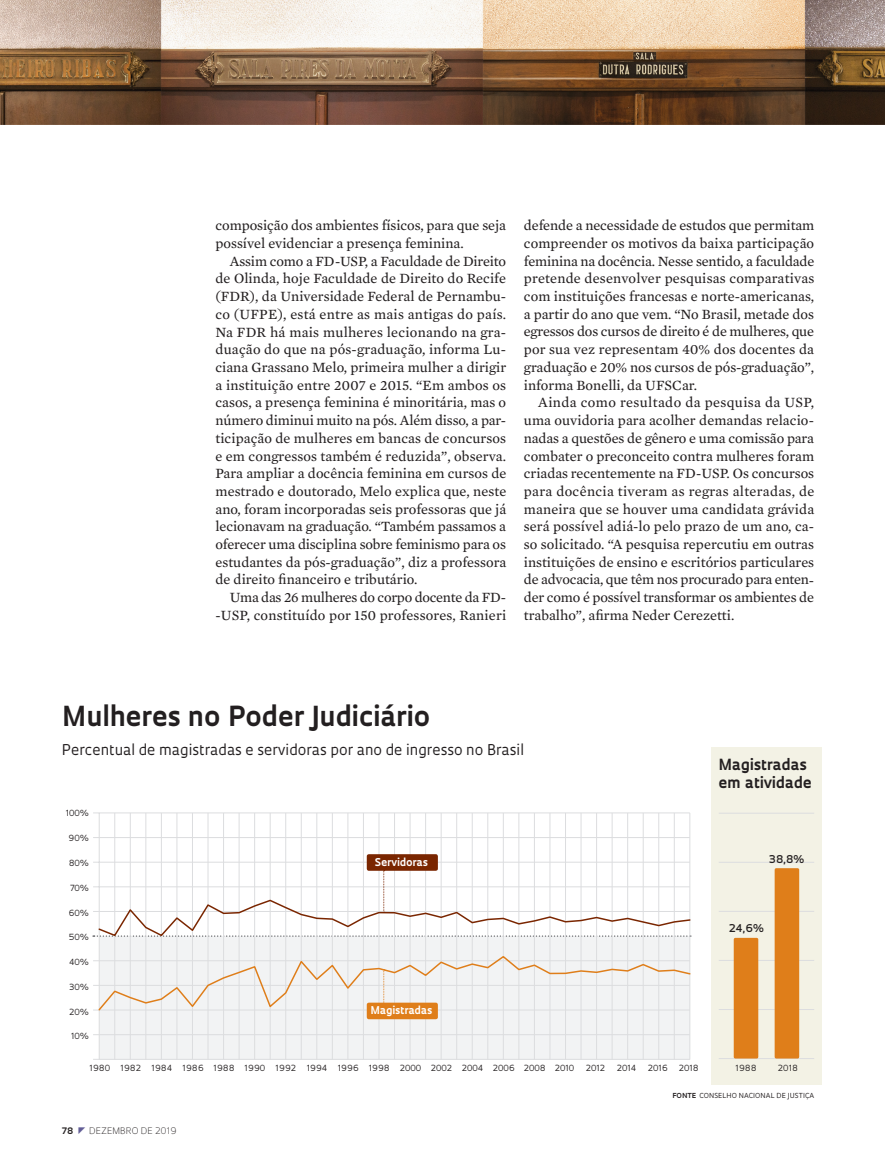
<style>
.page{position:relative;width:885px;height:1169px;background:#fff}
.page>*{position:absolute;margin:0;border:0;box-sizing:border-box;transform-origin:0 0}
.t1{font:700 26.85px "Oculum";color:#231f20}
.t2{font:700 15px/18px "Oculum";color:#231f20}
.t3{font:14.4px/17.7px "Mercury Text G2";color:#231f20;text-align:justify}
.t4{font:14.4px "Oculum";color:#231f20}
.t5{font:700 10.5px "Oculum";color:#fff}
.t6{font:600 10.5px "Oculum";color:#231f20}
.t7{font:300 8.7px "Oculum";letter-spacing:.015em;color:#231f20}
.t8{font:700 8.7px "Oculum";color:#231f20}
.t9{font:8.25px "Oculum";color:#231f20}
.t10{font:6.75px "Oculum";letter-spacing:.015em;color:#231f20}
.s1{font-weight:700}
</style>
<div class="page">
<div style="left:711px;top:747px;width:111px;height:337px;background:#f3f2e5"></div>
<div style="left:99px;top:936px;width:591px;height:123px;background:#f2f3f4"></div>
<hr style="left:99px;top:813px;width:1px;height:246px;background:#dcdddf">
<hr style="left:93px;top:812px;width:597px;height:1px;background:#dcdddf">
<hr style="left:93px;top:837px;width:597px;height:1px;background:#dcdddf">
<hr style="left:93px;top:861px;width:597px;height:1px;background:#dcdddf">
<hr style="left:93px;top:960px;width:597px;height:1px;background:#dcdddf">
<hr style="left:93px;top:985px;width:597px;height:1px;background:#dcdddf">
<hr style="left:93px;top:1009px;width:597px;height:1px;background:#dcdddf">
<hr style="left:93px;top:1034px;width:597px;height:1px;background:#dcdddf">
<hr style="left:93px;top:1058px;width:597px;height:1px;background:#dcdddf">
<hr style="left:115px;top:813px;width:1px;height:246px;background:#dcdddf">
<hr style="left:130px;top:813px;width:1px;height:246px;background:#dcdddf">
<hr style="left:146px;top:813px;width:1px;height:246px;background:#dcdddf">
<hr style="left:161px;top:813px;width:1px;height:246px;background:#dcdddf">
<hr style="left:177px;top:813px;width:1px;height:246px;background:#dcdddf">
<hr style="left:192px;top:813px;width:1px;height:246px;background:#dcdddf">
<hr style="left:208px;top:813px;width:1px;height:246px;background:#dcdddf">
<hr style="left:223px;top:813px;width:1px;height:246px;background:#dcdddf">
<hr style="left:239px;top:813px;width:1px;height:246px;background:#dcdddf">
<hr style="left:254px;top:813px;width:1px;height:246px;background:#dcdddf">
<hr style="left:270px;top:813px;width:1px;height:246px;background:#dcdddf">
<hr style="left:285px;top:813px;width:1px;height:246px;background:#dcdddf">
<hr style="left:301px;top:813px;width:1px;height:246px;background:#dcdddf">
<hr style="left:316px;top:813px;width:1px;height:246px;background:#dcdddf">
<hr style="left:332px;top:813px;width:1px;height:246px;background:#dcdddf">
<hr style="left:348px;top:813px;width:1px;height:246px;background:#dcdddf">
<hr style="left:363px;top:813px;width:1px;height:246px;background:#dcdddf">
<hr style="left:379px;top:813px;width:1px;height:246px;background:#dcdddf">
<hr style="left:394px;top:813px;width:1px;height:246px;background:#dcdddf">
<hr style="left:410px;top:813px;width:1px;height:246px;background:#dcdddf">
<hr style="left:425px;top:813px;width:1px;height:246px;background:#dcdddf">
<hr style="left:441px;top:813px;width:1px;height:246px;background:#dcdddf">
<hr style="left:456px;top:813px;width:1px;height:246px;background:#dcdddf">
<hr style="left:472px;top:813px;width:1px;height:246px;background:#dcdddf">
<hr style="left:488px;top:813px;width:1px;height:246px;background:#dcdddf">
<hr style="left:503px;top:813px;width:1px;height:246px;background:#dcdddf">
<hr style="left:519px;top:813px;width:1px;height:246px;background:#dcdddf">
<hr style="left:534px;top:813px;width:1px;height:246px;background:#dcdddf">
<hr style="left:550px;top:813px;width:1px;height:246px;background:#dcdddf">
<hr style="left:565px;top:813px;width:1px;height:246px;background:#dcdddf">
<hr style="left:581px;top:813px;width:1px;height:246px;background:#dcdddf">
<hr style="left:596px;top:813px;width:1px;height:246px;background:#dcdddf">
<hr style="left:612px;top:813px;width:1px;height:246px;background:#dcdddf">
<hr style="left:627px;top:813px;width:1px;height:246px;background:#dcdddf">
<hr style="left:643px;top:813px;width:1px;height:246px;background:#dcdddf">
<hr style="left:658px;top:813px;width:1px;height:246px;background:#dcdddf">
<hr style="left:674px;top:813px;width:1px;height:246px;background:#dcdddf">
<hr style="left:689px;top:813px;width:1px;height:246px;background:#dcdddf">
<div style="left:367px;top:1002px;width:71px;height:17px;background:#df7e1a;border-radius:2px"></div>
<div style="left:367px;top:854px;width:71px;height:16px;background:#7a2600;border-radius:2px"></div>
<svg style="left:97px;top:954px;width:594px;height:57px"></svg>
<svg style="left:93px;top:870px;width:599px;height:67px"></svg>
<hr style="left:719px;top:1058px;width:95px;height:1px;background:#dcdddf">
<hr style="left:719px;top:1009px;width:95px;height:1px;background:#dcdddf">
<hr style="left:719px;top:960px;width:95px;height:1px;background:#dcdddf">
<hr style="left:719px;top:911px;width:95px;height:1px;background:#dcdddf">
<hr style="left:719px;top:862px;width:95px;height:1px;background:#dcdddf">
<hr style="left:719px;top:812px;width:95px;height:1px;background:#dcdddf">
<div style="left:734px;top:937px;width:24px;height:121px;background:#df7e1a;border-radius:2px"></div>
<div style="left:775px;top:868px;width:24px;height:190px;background:#df7e1a;border-radius:2px"></div>
<img style="left:0;top:0;width:885px;height:124px">
<p class="t3" style="left:215px;top:216px;width:292px">composição dos ambientes físicos, para que seja possível evidenciar a presença feminina.</p>
<p class="t3" style="left:215px;top:251px;width:292px;text-indent:14px">Assim como a FD-USP, a Faculdade de Direito de Olinda, hoje Faculdade de Direito do Recife (FDR), da Universidade Federal de Pernambu&shy;co (UFPE), está entre as mais antigas do país.<br>Na FDR há mais mulheres lecionando na gra&shy;duação do que na pós-graduação, informa Lu&shy;ciana Grassano Melo, primeira mulher a dirigir a instituição entre 2007 e 2015. “Em ambos os casos, a presença feminina é minoritária, mas o número diminui muito na pós. Além disso, a par&shy;ticipação de mulheres em bancas de concursos e em congressos também é reduzida”, observa.<br>Para ampliar a docência feminina em cursos de mestrado e doutorado, Melo explica que, neste ano, foram incorporadas seis professoras que já lecionavam na graduação. “Também passamos a oferecer uma disciplina sobre feminismo para os estudantes da pós-graduação”, diz a professora de direito financeiro e tributário.</p>
<p class="t3" style="left:215px;top:588px;width:292px;text-align:right">Uma das 26 mulheres do corpo docente da FD--USP, constituído por 150 professores, Ranieri</p>
<p class="t3" style="left:524px;top:216px;width:292px">defende a necessidade de estudos que permitam compreender os motivos da baixa participação feminina na docência. Nesse sentido, a faculdade pretende desenvolver pesquisas comparativas com instituições francesas e norte-americanas, a partir do ano que vem. “No Brasil, metade dos egressos dos cursos de direito é de mulheres, que por sua vez representam 40% dos docentes da graduação e 20% nos cursos de pós-graduação”, informa Bonelli, da UFSCar.</p>
<p class="t3" style="left:524px;top:393px;width:292px;text-indent:14px">Ainda como resultado da pesquisa da USP, uma ouvidoria para acolher demandas relacio&shy;nadas a questões de gênero e uma comissão para combater o preconceito contra mulheres foram criadas recentemente na FD-USP. Os concursos para docência tiveram as regras alteradas, de maneira que se houver uma candidata grávida será possível adiá-lo pelo prazo de um ano, ca&shy;so solicitado. “A pesquisa repercutiu em outras instituições de ensino e escritórios particulares de advocacia, que têm nos procurado para enten&shy;der como é possível transformar os ambientes de trabalho”, afirma Neder Cerezetti.</p>
<h1 class="t1" style="left:62px;top:698px;width:369px">Mulheres no Poder Judiciário</h1>
<p class="t4" style="left:62px;top:740px;width:464px">Percentual de magistradas e servidoras por ano de ingresso no Brasil</p>
<p class="t9" style="left:66px;top:808px;width:24px">100%</p>
<p class="t9" style="left:69px;top:832px;width:21px">90%</p>
<p class="t9" style="left:69px;top:857px;width:21px">80%</p>
<p class="t9" style="left:70px;top:882px;width:19px">70%</p>
<p class="t9" style="left:68px;top:907px;width:21px">60%</p>
<p class="t9" style="left:69px;top:932px;width:21px">50%</p>
<p class="t9" style="left:69px;top:956px;width:20px">40%</p>
<p class="t9" style="left:69px;top:981px;width:20px">30%</p>
<p class="t9" style="left:69px;top:1006px;width:20px">20%</p>
<p class="t9" style="left:71px;top:1031px;width:18px">10%</p>
<p class="t5" style="left:375px;top:854px;width:54px">Servidoras</p>
<p class="t5" style="left:371px;top:1003px;width:63px">Magistradas</p>
<p class="t9" style="left:90px;top:1062px;width:22px">1980</p>
<p class="t9" style="left:121px;top:1062px;width:22px">1982</p>
<p class="t9" style="left:152px;top:1062px;width:22px">1984</p>
<p class="t9" style="left:183px;top:1062px;width:84px">1986 1988 1990</p>
<p class="t9" style="left:276px;top:1062px;width:22px">1992</p>
<p class="t9" style="left:307px;top:1062px;width:22px">1994</p>
<p class="t9" style="left:338px;top:1062px;width:238px">1996 1998 2000 2002 2004 2006 2008 2010</p>
<p class="t9" style="left:586px;top:1062px;width:21px">2012</p>
<p class="t9" style="left:617px;top:1062px;width:21px">2014</p>
<p class="t9" style="left:648px;top:1062px;width:22px">2016</p>
<p class="t9" style="left:679px;top:1062px;width:21px">2018</p>
<p class="t2" style="left:718px;top:754px;width:95px">Magistradas em atividade</p>
<p class="t6" style="left:769px;top:851px;width:36px">38,8%</p>
<p class="t6" style="left:729px;top:921px;width:36px">24,6%</p>
<p class="t9" style="left:736px;top:1062px;width:22px">1988</p>
<p class="t9" style="left:778px;top:1062px;width:21px">2018</p>
<p class="t8" style="left:62px;top:1124px;width:13px">78</p>
<p class="t7" style="left:89px;top:1124px;width:89px">DEZEMBRO DE 2019</p>
<p class="t10" style="left:672px;top:1091px;width:143px"><span class="s1">FONTE</span> CONSELHO NACIONAL DE JUSTIÇA</p>
</div>
